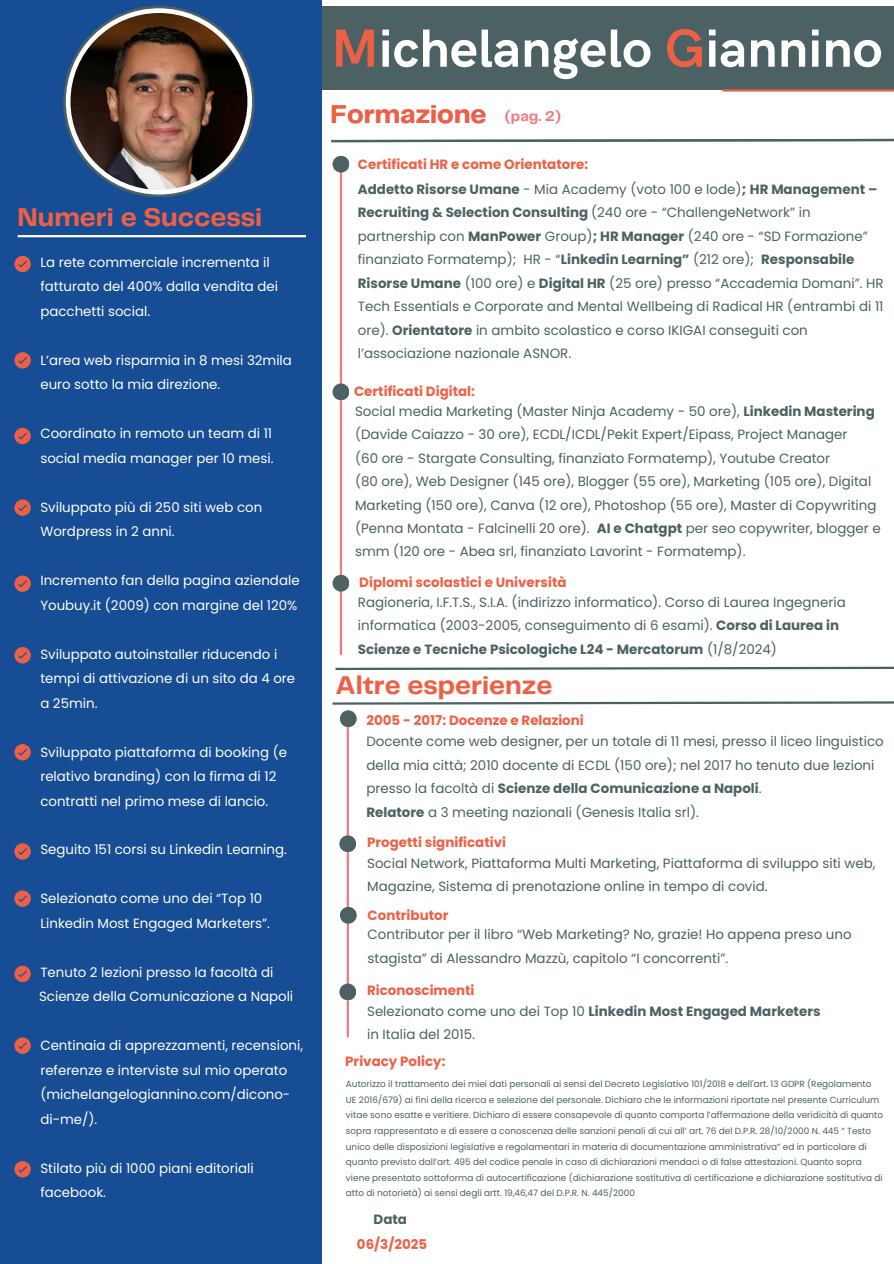
<style>
.page{position:relative;width:894px;height:1264px;background:#fff}
.page>*{position:absolute;margin:0;border:0;box-sizing:border-box;transform-origin:0 0}
.t1{font:700 53.85px "HK Grotesk";color:#fff}
.t2{font:700 26.7px "Telegraf";color:#ee6046}
.t3{font:700 14.7px "Telegraf";color:#ef7b80}
.t4{font:13.35px/23.4px "Poppins";color:#4b6163}
.t5{font:13.35px/24.5px "Poppins";color:#fff}
.t6{font:700 13.35px "Poppins";color:#ee6046}
.t7{font:700 13.35px "Poppins";color:#4b6163}
.t8{font:8.85px/15.6px "Poppins";color:#4b6163}
.s1{color:#ee6046}
.s2{font-weight:700}
</style>
<div class="page">
<div style="left:0;top:0;width:321px;height:1263px;background:#174d94"></div>
<div style="left:321px;top:6px;width:572px;height:83px;background:#4b6163"></div>
<hr style="left:723px;top:89px;width:170px;height:3px;background:#ee6046">
<hr style="left:340px;top:163px;width:2px;height:491px;background:#ef7b80">
<hr style="left:346px;top:723px;width:3px;height:313px;background:#ef7b80">
<div style="left:339px;top:835px;width:17px;height:17px;background:#4b6163;border-radius:50%"></div>
<div style="left:340px;top:906px;width:16px;height:17px;background:#4b6163;border-radius:50%"></div>
<div style="left:339px;top:983px;width:17px;height:17px;background:#4b6163;border-radius:50%"></div>
<div style="left:340px;top:710px;width:16px;height:17px;background:#4b6163;border-radius:50%"></div>
<svg style="left:332px;top:701px;width:561px;height:4px"></svg>
<svg style="left:335px;top:666px;width:558px;height:5px"></svg>
<svg style="left:331px;top:138px;width:562px;height:5px"></svg>
<div style="left:332px;top:156px;width:17px;height:17px;background:#4b6163;border-radius:50%"></div>
<div style="left:332px;top:383px;width:17px;height:17px;background:#4b6163;border-radius:50%"></div>
<div style="left:332px;top:574px;width:17px;height:17px;background:#4b6163;border-radius:50%"></div>
<svg style="left:63px;top:6px;width:191px;height:191px"></svg>
<svg style="left:66px;top:8px;width:186px;height:186px;background:#f2f2f2"></svg>
<img style="left:70px;top:13px;width:177px;height:177px;border-radius:50%">
<hr style="left:18px;top:235px;width:288px;height:2px;background:#fff">
<svg style="left:14px;top:256px;width:17px;height:16px"></svg>
<svg style="left:14px;top:352px;width:17px;height:16px"></svg>
<svg style="left:14px;top:428px;width:17px;height:16px"></svg>
<svg style="left:14px;top:499px;width:17px;height:17px"></svg>
<svg style="left:14px;top:575px;width:17px;height:17px"></svg>
<svg style="left:14px;top:647px;width:17px;height:16px"></svg>
<svg style="left:14px;top:744px;width:17px;height:16px"></svg>
<svg style="left:14px;top:843px;width:17px;height:16px"></svg>
<svg style="left:14px;top:890px;width:17px;height:16px"></svg>
<svg style="left:14px;top:965px;width:17px;height:17px"></svg>
<svg style="left:14px;top:1037px;width:17px;height:16px"></svg>
<svg style="left:14px;top:1161px;width:17px;height:16px"></svg>
<h4 class="t2" style="left:17px;top:206px;width:246px">Numeri e Successi</h4>
<h2 class="t5" style="left:40px;top:250px;width:239px">La rete commerciale incrementa il fatturato del 400% dalla vendita dei pacchetti social.</h2>
<p class="t5" style="left:40px;top:348px;width:253px">L’area web risparmia in 8 mesi 32mila euro sotto la mia direzione.</p>
<p class="t5" style="left:40px;top:421px;width:235px">Coordinato in remoto un team di 11 social media manager per 10 mesi.</p>
<p class="t5" style="left:40px;top:495px;width:223px">Sviluppato più di 250 siti web con<br>Wordpress in 2 anni.</p>
<p class="t5" style="left:40px;top:568px;width:261px">Incremento fan della pagina aziendale<br>Youbuy.it (2009) con margine del 120%</p>
<p class="t5" style="left:40px;top:641px;width:256px">Sviluppato autoinstaller riducendo i tempi di attivazione di un sito da 4 ore a 25min.</p>
<p class="t5" style="left:40px;top:739px;width:248px">Sviluppato piattaforma di booking (e relativo branding) con la firma di 12 contratti nel primo mese di lancio.</p>
<p class="t5" style="left:40px;top:837px;width:248px">Seguito 151 corsi su Linkedin Learning.</p>
<p class="t5" style="left:40px;top:886px;width:231px">Selezionato come uno dei “Top 10<br>Linkedin Most Engaged Marketers”.</p>
<p class="t5" style="left:40px;top:960px;width:234px">Tenuto 2 lezioni presso la facoltà di</p>
<p class="t5" style="left:39px;top:984px;width:255px">Scienze della Comunicazione a Napoli</p>
<p class="t5" style="left:40px;top:1033px;width:264px">Centinaia di apprezzamenti, recensioni, referenze e interviste sul mio operato (michelangelogiannino.com/dicono&shy;di-me/).</p>
<p class="t5" style="left:40px;top:1155px;width:215px">Stilato più di 1000 piani editoriali facebook.</p>
<p class="t1" style="left:331px;top:18px;width:552px"><span class="s1">M</span>ichelangelo <span class="s1">G</span>iannino</p>
<p class="t2" style="left:330px;top:103px;width:157px">Formazione</p>
<h4 class="t3" style="left:505px;top:110px;width:57px">(pag. 2)</h4>
<p class="t6" style="left:358px;top:155px;width:232px">Certificati HR e come Orientatore:</p>
<h3 class="t4" style="left:358px;top:177px;width:527px"><span class="s2">Addetto Risorse Umane</span> - Mia Academy (voto 100 e lode)<span class="s2">; HR Management – Recruiting &amp; Selection Consulting</span> (240 ore - “ChallengeNetwork” in partnership con <span class="s2">ManPower</span> Group)<span class="s2">; HR Manager</span> (240 ore - “SD Formazione” finanziato Formatemp); HR - “<span class="s2">Linkedin Learning”</span> (212 ore); <span class="s2">Responsabile Risorse Umane</span> (100 ore) e <span class="s2">Digital HR</span> (25 ore) presso “Accademia Domani”. HR Tech Essentials e Corporate and Mental Wellbeing di Radical HR (entrambi di 11 ore). <span class="s2">Orientatore</span> in ambito scolastico e corso IKIGAI conseguiti con l’associazione nazionale ASNOR.</h3>
<h1 class="t6" style="left:354px;top:381px;width:122px">Certificati Digital:</h1>
<p class="t4" style="left:355px;top:399px;width:527px">Social media Marketing (Master Ninja Academy - 50 ore), <span class="s2">Linkedin Mastering </span>(Davide Caiazzo - 30 ore), ECDL/ICDL/Pekit Expert/Eipass, Project Manager<br>(60 ore - Stargate Consulting, finanziato Formatemp), Youtube Creator<br>(80 ore), Web Designer (145 ore), Blogger (55 ore), Marketing (105 ore), Digital Marketing (150 ore), Canva (12 ore), Photoshop (55 ore), Master di Copywriting (Penna Montata - Falcinelli 20 ore). <span class="s2">AI e Chatgpt</span> per seo copywriter, blogger e smm (120 ore - Abea srl, finanziato Lavorint - Formatemp).</p>
<h2 class="t6" style="left:359px;top:573px;width:209px">Diplomi scolastici e Università</h2>
<h2 class="t4" style="left:358px;top:590px;width:489px">Ragioneria, I.F.T.S., S.I.A. (indirizzo informatico). Corso di Laurea Ingegneria informatica (2003-2005, conseguimento di 6 esami). <span class="s2">Corso di Laurea in<br>Scienze e Tecniche Psicologiche L24 - Mercatorum</span> (1/8/2024)</h2>
<p class="t2" style="left:335px;top:673px;width:218px">Altre esperienze</p>
<p class="t6" style="left:366px;top:711px;width:219px">2005 - 2017: Docenze e Relazioni</p>
<p class="t4" style="left:366px;top:730px;width:519px">Docente come web designer, per un totale di 11 mesi, presso il liceo linguistico della mia città; 2010 docente di ECDL (150 ore); nel 2017 ho tenuto due lezioni presso la facoltà di <span class="s2">Scienze della Comunicazione a Napoli</span>.<br><span class="s2">Relatore</span> a 3 meeting nazionali (Genesis Italia srl).</p>
<p class="t6" style="left:367px;top:832px;width:140px">Progetti significativi</p>
<p class="t4" style="left:367px;top:851px;width:509px">Social Network, Piattaforma Multi Marketing, Piattaforma di sviluppo siti web,<br>Magazine, Sistema di prenotazione online in tempo di covid.</p>
<p class="t6" style="left:367px;top:906px;width:82px">Contributor</p>
<p class="t4" style="left:367px;top:922px;width:485px">Contributor per il libro “Web Marketing? No, grazie! Ho appena preso uno stagista” di Alessandro Mazzù, capitolo “I concorrenti”.</p>
<p class="t6" style="left:367px;top:980px;width:109px">Riconoscimenti</p>
<p class="t4" style="left:367px;top:999px;width:455px">Selezionato come uno dei Top 10 <span class="s2">Linkedin Most Engaged Marketers </span>in Italia del 2015.</p>
<p class="t6" style="left:345px;top:1051px;width:102px">Privacy Policy:</p>
<p class="t8" style="left:346px;top:1076px;width:538px">Autorizzo il trattamento dei miei dati personali ai sensi del Decreto Legislativo 101/2018 e dell'art. 13 GDPR (Regolamento UE 2016/679) ai fini della ricerca e selezione del personale. Dichiaro che le informazioni riportate nel presente Curriculum vitae sono esatte e veritiere. Dichiaro di essere consapevole di quanto comporta l’affermazione della veridicità di quanto sopra rappresentato e di essere a conoscenza delle sanzioni penali di cui all’ art. 76 del D.P.R. 28/10/2000 N. 445 “ Testo unico delle disposizioni legislative e regolamentari in materia di documentazione amministrativa” ed in particolare di quanto previsto dall’art. 495 del codice penale in caso di dichiarazioni mendaci o di false attestazioni. Quanto sopra viene presentato sottoforma di autocertificazione (dichiarazione sostitutiva di certificazione e dichiarazione sostitutiva di atto di notorietà) ai sensi degli artt. 19,46,47 del D.P.R. N. 445/2000</p>
<p class="t7" style="left:373px;top:1209px;width:35px">Data</p>
<p class="t6" style="left:357px;top:1234px;width:72px">06/3/2025</p>
</div>
